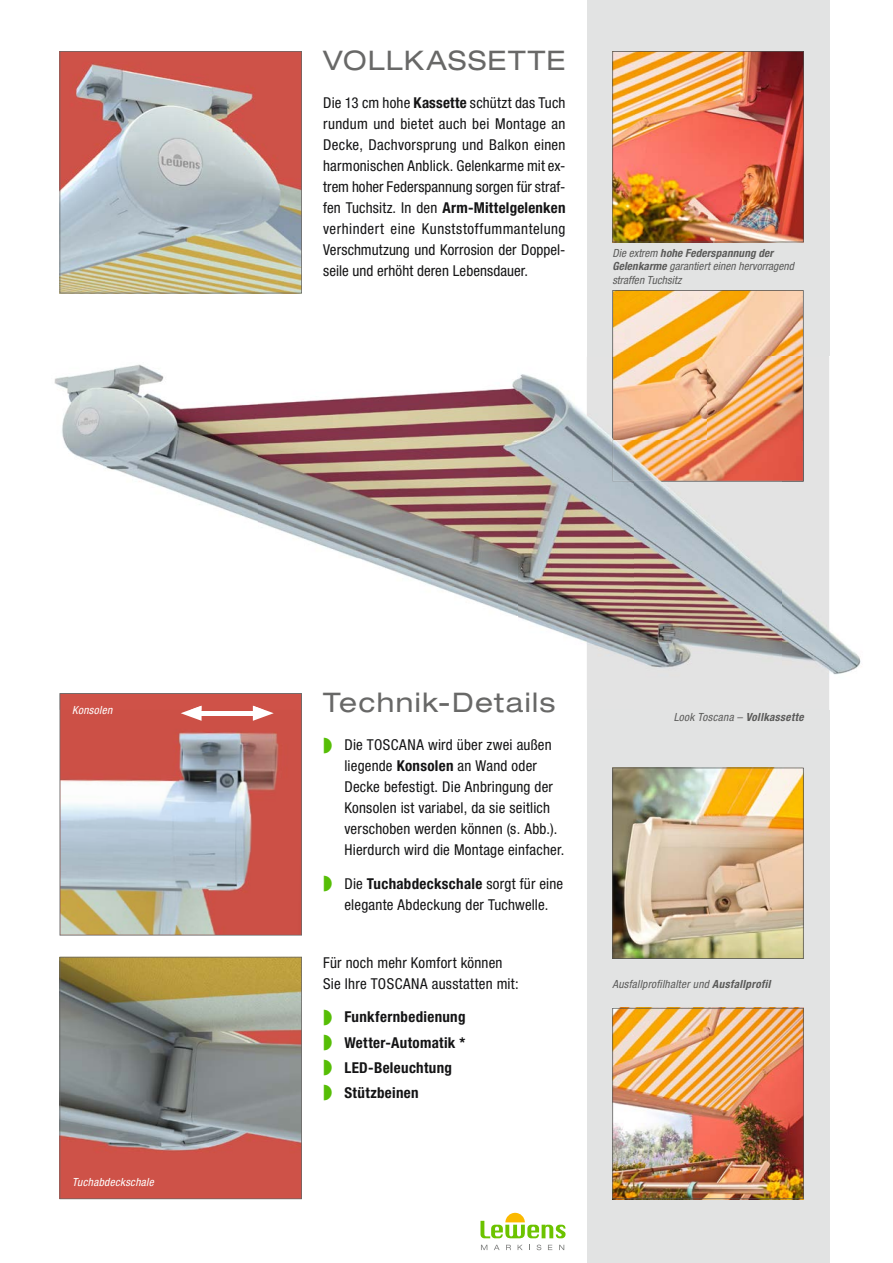
<style>
.page{position:relative;width:893px;height:1263px;background:#fff}
.page>*{position:absolute;margin:0;border:0;box-sizing:border-box;transform-origin:0 0}
.t1{font:expanded 27px "Helvetica Neue LT Pro";letter-spacing:.05em;color:#686867}
.t2{font:condensed 15px/21px "Helvetica Neue LT Pro";letter-spacing:.015em;color:#141415}
.t3{font:700 condensed 15px/25.2px "Helvetica Neue LT Pro";letter-spacing:.02em;color:#141415}
.t4{font:italic condensed 11.25px/13.5px "Helvetica Neue LT Pro";letter-spacing:.01em;color:#5b5b5a}
.t5{font:italic condensed 11.25px "Helvetica Neue LT Pro";letter-spacing:.03em;color:#fff}
.s1{font-weight:700}
.s2{color:#56be06}
</style>
<div class="page">
<div style="left:587px;top:0;width:242px;height:1263px;background:#e2e3e3"></div>
<img style="left:612px;top:767px;width:192px;height:192px">
<img style="left:612px;top:1008px;width:192px;height:191px">
<svg style="left:60px;top:957px;width:242px;height:242px;background:#9c7e6d"></svg>
<svg style="left:60px;top:51px;width:242px;height:242px;background:#bea299"></svg>
<svg style="left:60px;top:710px;width:242px;height:225px;background:#bf928e"></svg>
<hr style="left:193px;top:711px;width:68px;height:4px;background:#fff">
<img style="left:612px;top:290px;width:192px;height:192px">
<img style="left:612px;top:51px;width:192px;height:191px">
<img style="left:54px;top:357px;width:581px;height:353px">
<img style="left:781px;top:357px;width:80px;height:318px">
<img style="left:635px;top:482px;width:146px;height:186px">
<img style="left:60px;top:693px;width:242px;height:17px">
<svg style="left:181px;top:706px;width:21px;height:15px"></svg>
<svg style="left:253px;top:706px;width:21px;height:15px"></svg>
<svg style="left:481px;top:1245px;width:6px;height:5px"></svg>
<svg style="left:494px;top:1245px;width:6px;height:5px"></svg>
<svg style="left:506px;top:1245px;width:5px;height:5px"></svg>
<svg style="left:518px;top:1245px;width:5px;height:5px"></svg>
<svg style="left:537px;top:1244px;width:4px;height:6px"></svg>
<svg style="left:548px;top:1245px;width:4px;height:5px"></svg>
<svg style="left:559px;top:1245px;width:5px;height:5px"></svg>
<svg style="left:480px;top:1213px;width:86px;height:25px"></svg>
<p class="t5" style="left:72px;top:703px;width:41px">Konsolen</p>
<p class="t5" style="left:72px;top:1176px;width:83px">Tuchabdeckschale</p>
<h1 class="t1" style="left:323px;top:45px;width:244px">VOLLKASSETTE</h1>
<p class="t2" style="left:323px;top:92px;width:244px;text-align:justify">Die 13 cm hohe <span class="s1">Kassette</span> schützt das Tuch rundum und bietet auch bei Montage an Decke, Dachvorsprung und Balkon einen harmonischen Anblick. Gelenkarme mit ex&shy;trem hoher Federspannung sorgen für straf&shy;fen Tuchsitz. In den <span class="s1">Arm-Mittelgelenken </span>verhindert eine Kunststoffummantelung Verschmutzung und Korrosion der Doppel&shy;seile und erhöht deren Lebensdauer.</p>
<p class="t4" style="left:612px;top:246px;width:183px">Die extrem <span class="s1">hohe Federspannung der<br>Gelenkarme</span> garantiert einen hervorragend straffen Tuchsitz</p>
<h1 class="t1" style="left:323px;top:687px;width:234px">Technik-Details</h1>
<p class="t2" style="left:344px;top:734px;width:222px;text-indent:-21px"><span class="s2">◗</span> Die TOSCANA wird über zwei außen liegende <span class="s1">Konsolen</span> an Wand oder Decke befestigt. Die Anbringung der Konsolen ist variabel, da sie seitlich verschoben werden können (s. Abb.).<br>Hierdurch wird die Montage einfacher.</p>
<p class="t2" style="left:323px;top:873px;width:242px;text-align:center"><span class="s2">◗</span> Die <span class="s1">Tuchabdeckschale</span> sorgt für eine elegante Abdeckung der Tuchwelle.</p>
<p class="t2" style="left:323px;top:952px;width:197px">Für noch mehr Komfort können<br>Sie Ihre TOSCANA ausstatten mit:</p>
<p class="t3" style="left:323px;top:1004px;width:144px"><span class="s2">◗</span> Funkfernbedienung <span class="s2">◗</span> Wetter-Automatik * <span class="s2">◗</span> LED-Beleuchtung<br><span class="s2">◗</span> Stützbeinen</p>
<p class="t4" style="left:674px;top:710px;width:131px">Look Toscana – <span class="s1">Vollkassette</span></p>
<p class="t4" style="left:612px;top:977px;width:160px">Ausfallprofilhalter und <span class="s1">Ausfallprofil</span></p>
</div>
